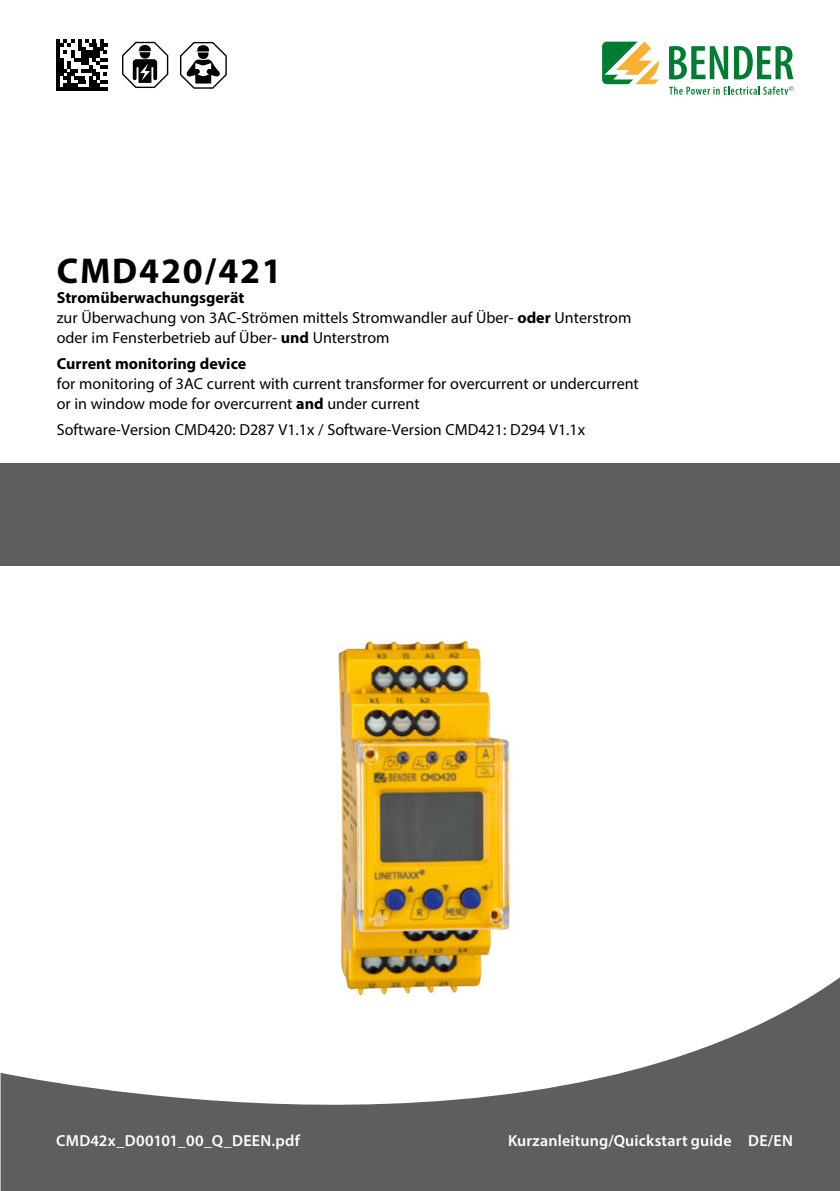
<style>
.page{position:relative;width:840px;height:1191px;background:#fff}
.page>*{position:absolute;margin:0;border:0;box-sizing:border-box;transform-origin:0 0}
.Titel{font:700 36px "Myriad Pro";letter-spacing:.05em;color:#000}
.Grundschrift{font:16px/20px "Myriad Pro";color:#000}
.Doku-Versionsnummer{font:600 16px "Myriad Pro";letter-spacing:.01em;color:#fff}
.s1{font-weight:700}
</style>
<div class="page">
<hr style="left:56px;top:87px;width:51px;height:4px;background:#000">
<svg style="left:56px;top:40px;width:51px;height:47px"></svg>
<svg style="left:1px;top:978px;width:838px;height:213px;fill:#5f5e5e"></svg>
<div style="left:1px;top:463px;width:838px;height:102px;background:#5f5e5e"></div>
<svg style="left:669px;top:86px;width:124px;height:9px"></svg>
<svg style="left:669px;top:46px;width:58px;height:33px"></svg>
<svg style="left:734px;top:46px;width:59px;height:33px"></svg>
<svg style="left:602px;top:42px;width:56px;height:42px"></svg>
<svg style="left:180px;top:42px;width:47px;height:47px"></svg>
<svg style="left:122px;top:42px;width:46px;height:46px"></svg>
<img style="left:332px;top:639px;width:184px;height:361px">
<p class="Titel" style="left:57px;top:248px;width:226px">CMD420/421</p>
<p class="Grundschrift" style="left:57px;top:288px;width:575px"><span class="s1">Stromüberwachungsgerät<br></span>zur Überwachung von 3AC-Strömen mittels Stromwandler auf Über- <span class="s1">oder</span> Unterstrom oder im Fensterbetrieb auf Über- <span class="s1">und</span> Unterstrom</p>
<p class="Grundschrift" style="left:57px;top:353px;width:583px"><span class="s1">Current monitoring device<br></span>for monitoring of 3AC current with current transformer for overcurrent or undercurrent or in window mode for overcurrent <span class="s1">and</span> under current</p>
<p class="Grundschrift" style="left:57px;top:419px;width:529px">Software-Version CMD420: D287 V1.1x / Software-Version CMD421: D294 V1.1x</p>
<p class="Doku-Versionsnummer" style="left:56px;top:1130px;width:245px">CMD42x_D00101_00_Q_DEEN.pdf</p>
<p class="Doku-Versionsnummer" style="left:507px;top:1130px;width:286px">Kurzanleitung/Quickstart guide DE/EN</p>
</div>
